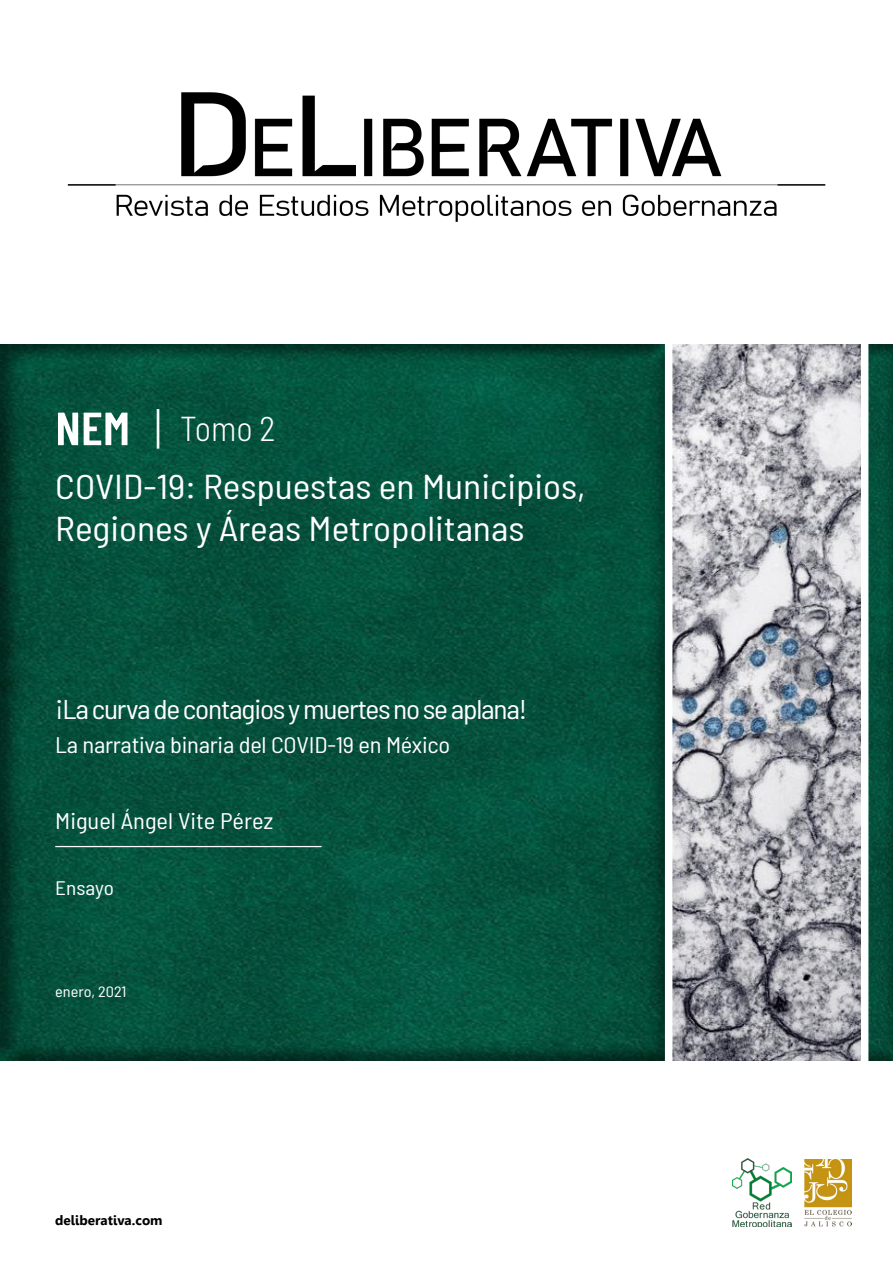
<style>
.page{position:relative;width:893px;height:1263px;background:#fff}
.page>*{position:absolute;margin:0;border:0;box-sizing:border-box;transform-origin:0 0}
.t1{font:semi-condensed 34.5px/41.4px "Barlow";color:#fff;scale:1.09 1}
.t2{font:300 semi-condensed 34.5px "Barlow";color:#fff}
.t3{font:semi-condensed 27px "Barlow";letter-spacing:-.04em;color:#fff;scale:1.09 1}
.t4{font:semi-condensed 22.5px "Barlow";letter-spacing:-.01em;color:#fff;scale:1.09 1}
.t5{font:semi-condensed 19.5px "Barlow";color:#fff;scale:1.09 1}
.t6{font:semi-condensed 15px "Barlow";color:#fff;scale:1.09 1}
.t7{font:700 13.5px "Leelawadee";color:#000}
.s1{font-family:"Barlow Condensed";font-weight:600;font-stretch:normal;font-size:46.5px}
.s2{font-size:46.5px}
</style>
<div class="page">
<img style="left:67px;top:92px;width:759px;height:130px">
<img style="left:672px;top:344px;width:95px;height:716px">
<div style="left:0;top:344px;width:672px;height:716px;background:#000;opacity:.5"></div>
<img style="left:804px;top:1159px;width:48px;height:67px">
<img style="left:732px;top:1158px;width:59px;height:69px">
<div style="left:767px;top:344px;width:126px;height:716px;background:#000;opacity:.5"></div>
<div style="left:665px;top:337px;width:7px;height:726px;background:#fff"></div>
<div style="left:861px;top:336px;width:7px;height:726px;background:#fff"></div>
<hr style="left:55px;top:846px;width:267px;height:1px;background:#fff">
<p class="t2" style="left:55px;top:403px;width:222px"><span class="s1">NEM</span> <span class="s2">|</span> Tomo 2</p>
<p class="t1" style="left:55px;top:464px;width:488px">COVID-19: Respuestas en Municipios,<br>Regiones y Áreas Metropolitanas</p>
<p class="t3" style="left:55px;top:689px;width:435px">¡La curva de contagios y muertes no se aplana!</p>
<p class="t4" style="left:55px;top:728px;width:364px">La narrativa binaria del COVID-19 en México</p>
<p class="t4" style="left:55px;top:804px;width:202px">Miguel Ángel Vite Pérez</p>
<p class="t5" style="left:55px;top:873px;width:55px">Ensayo</p>
<p class="t6" style="left:55px;top:981px;width:67px">enero, 2021</p>
<p class="t7" style="left:55px;top:1212px;width:109px">deliberativa.com</p>
</div>
